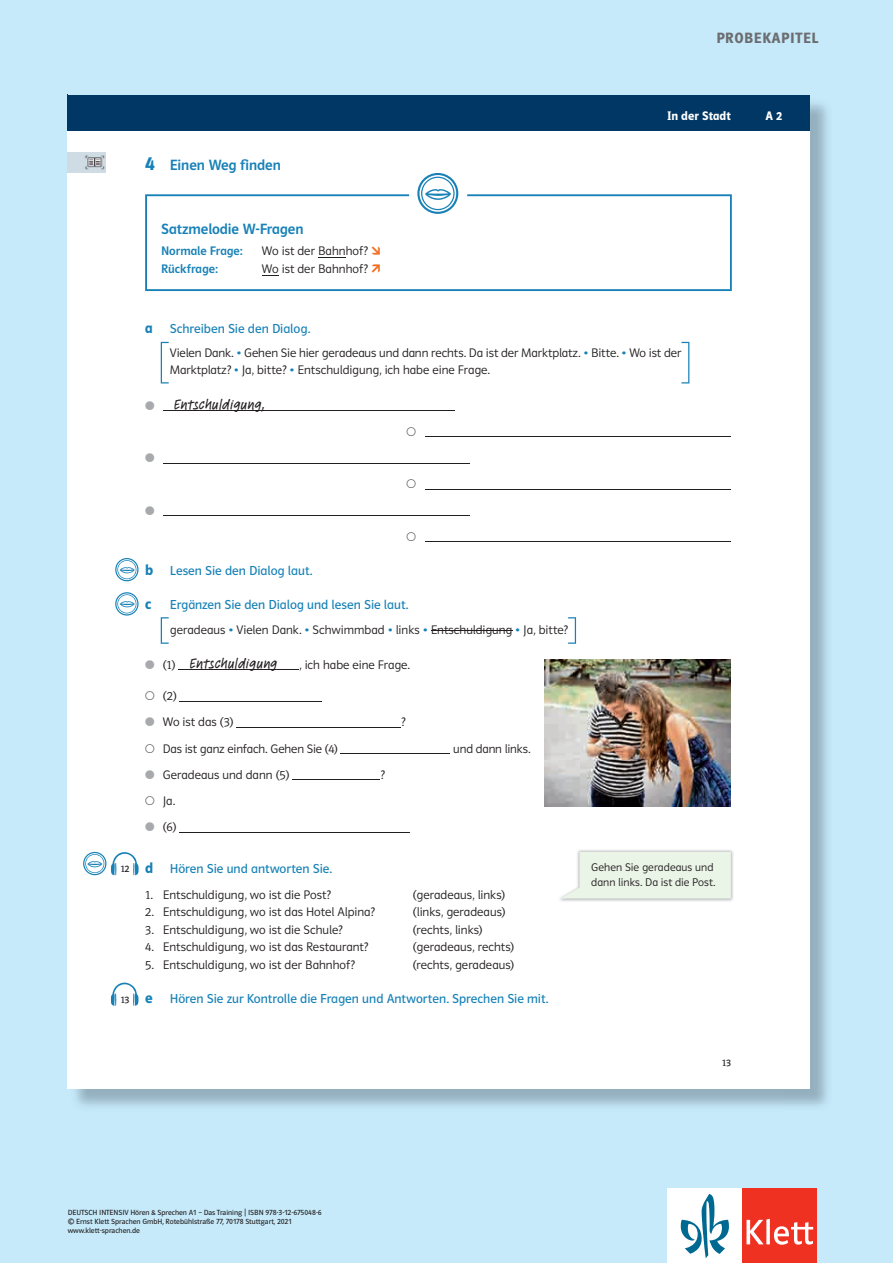
<style>
.page{position:relative;width:893px;height:1263px;background:#c6eafa}
.page>*{position:absolute;margin:0;border:0;box-sizing:border-box;transform-origin:0 0}
.t1{font:15px "Polo Basis TB Krftg";letter-spacing:-.005em;color:#1781b7}
.t2{font:500 15px "Feltpen Com";letter-spacing:.005em;color:#231f20}
.t3{font:600 15px "Polo CEF";letter-spacing:.04em;color:#6c6d70}
.t4{font:13.05px "Polo Basis TB Buch";color:#1781b7}
.t5{font:12.45px/26.2px "Polo Basis TB Leicht";color:#231f20}
.t6{font:12.45px "Polo Basis TB Krftg";letter-spacing:.005em;color:#1781b7}
.t7{font:12.45px "Polo Basis TB Hfett";color:#fff}
.t8{font:11.25px/15px "Polo Basis TB Leicht";letter-spacing:.01em;color:#231f20}
.t9{font:9.9px "Polo Basis TB Buch";color:#231f20}
.t10{font:7.5px/9px "Polo CEF";color:#231f20}
.s1{font-family:"Polo Basis TB Hfett";font-size:19.95px}
.s2{color:#f36e21}
.s3{font-family:"Polo Basis TB Hfett";font-size:15px}
.s4{color:#1781b7}
.s5{font-family:"Polo Basis TB Leicht";font-weight:400;font-size:12.45px}
</style>
<div class="page">
<div style="left:668px;top:1188px;width:74px;height:75px;background:#fff"></div>
<div style="left:742px;top:1188px;width:74px;height:75px;background:#ef3122"></div>
<svg style="left:746px;top:1219px;width:67px;height:26px"></svg>
<svg style="left:681px;top:1194px;width:48px;height:64px"></svg>
<div style="left:68px;top:95px;width:742px;height:994px;background:#fff"></div>
<div style="left:68px;top:95px;width:742px;height:36px;background:#003764"></div>
<img style="left:68px;top:152px;width:38px;height:20px">
<hr style="left:174px;top:410px;width:94px;height:1px;background:#231f20">
<hr style="left:268px;top:410px;width:187px;height:1px;background:#231f20">
<hr style="left:425px;top:437px;width:306px;height:1px;background:#231f20">
<hr style="left:163px;top:463px;width:306px;height:1px;background:#231f20">
<hr style="left:425px;top:489px;width:306px;height:1px;background:#231f20">
<hr style="left:163px;top:515px;width:306px;height:1px;background:#231f20">
<hr style="left:425px;top:542px;width:306px;height:1px;background:#231f20">
<hr style="left:189px;top:670px;width:88px;height:1px;background:#231f20">
<hr style="left:180px;top:701px;width:142px;height:1px;background:#231f20">
<hr style="left:237px;top:727px;width:164px;height:1px;background:#231f20">
<hr style="left:341px;top:753px;width:109px;height:1px;background:#231f20">
<hr style="left:293px;top:780px;width:87px;height:1px;background:#231f20">
<hr style="left:179px;top:832px;width:230px;height:1px;background:#231f20">
<svg style="left:145px;top:194px;width:587px;height:97px"></svg>
<hr style="left:431px;top:630px;width:81px;height:1px;background:#231f20">
<img style="left:544px;top:659px;width:187px;height:148px">
<svg style="left:111px;top:982px;width:28px;height:24px"></svg>
<svg style="left:161px;top:617px;width:8px;height:27px"></svg>
<svg style="left:568px;top:617px;width:8px;height:27px"></svg>
<svg style="left:161px;top:342px;width:8px;height:41px"></svg>
<svg style="left:681px;top:342px;width:8px;height:41px"></svg>
<img style="left:560px;top:850px;width:173px;height:52px">
<svg style="left:560px;top:852px;width:171px;height:46px;background:#ebf4e8"></svg>
<svg style="left:372px;top:264px;width:8px;height:8px"></svg>
<svg style="left:417px;top:173px;width:41px;height:41px"></svg>
<svg style="left:115px;top:558px;width:24px;height:23px"></svg>
<svg style="left:115px;top:592px;width:24px;height:23px"></svg>
<svg style="left:83px;top:852px;width:56px;height:23px"></svg>
<p class="t3" style="left:716px;top:29px;width:104px">PROBEKAPITEL</p>
<p class="t1" style="left:145px;top:157px;width:137px"><span class="s1">4</span> Einen Weg finden</p>
<p class="t1" style="left:161px;top:221px;width:144px">Satzmelodie W-Fragen</p>
<p class="t6" style="left:161px;top:244px;width:83px">Normale Frage:</p>
<p class="t5" style="left:262px;top:238px;width:121px">Wo ist der Bahnhof? <span class="s2">→</span></p>
<p class="t6" style="left:161px;top:262px;width:58px">Rückfrage:</p>
<p class="t5" style="left:262px;top:255px;width:107px">Wo ist der Bahnhof?</p>
<p class="t7" style="left:668px;top:109px;width:65px">In der Stadt</p>
<p class="t7" style="left:765px;top:109px;width:18px">A 2</p>
<p class="t4" style="left:145px;top:321px;width:167px"><span class="s3">a</span> Schreiben Sie den Dialog.</p>
<p class="t5" style="left:170px;top:344px;width:513px;line-height:17.4px">Vielen Dank. <span class="s4">•</span> Gehen Sie hier geradeaus und dann rechts. Da ist der Marktplatz. <span class="s4">•</span> Bitte. <span class="s4">•</span> Wo ist der<br>Marktplatz? <span class="s4">•</span> Ja, bitte? <span class="s4">•</span> Entschuldigung, ich habe eine Frage.</p>
<p class="t2" style="left:174px;top:394px;width:93px">Entschuldigung,</p>
<p class="t9" style="left:121px;top:864px;width:10px">12</p>
<p class="t9" style="left:120px;top:994px;width:10px">13</p>
<p class="t4" style="left:145px;top:563px;width:169px"><span class="s3">b</span> Lesen Sie den Dialog laut.</p>
<p class="t4" style="left:145px;top:598px;width:265px"><span class="s3">c</span> Ergänzen Sie den Dialog und lesen Sie laut.</p>
<p class="t5" style="left:170px;top:616px;width:400px">geradeaus <span class="s4">•</span> Vielen Dank. <span class="s4">•</span> Schwimmbad <span class="s4">•</span> links <span class="s4">•</span> Entschuldigung <span class="s4">•</span> Ja, bitte?</p>
<p class="t2" style="left:163px;top:653px;width:116px"><span class="s5">(1)</span> Entschuldigung</p>
<p class="t5" style="left:299px;top:652px;width:113px">, ich habe eine Frage.</p>
<p class="t5" style="left:163px;top:683px;width:72px">(2)<br>Wo ist das (3)</p>
<p class="t5" style="left:401px;top:709px;width:6px">?</p>
<p class="t5" style="left:163px;top:735px;width:176px">Das ist ganz einfach. Gehen Sie (4)</p>
<p class="t5" style="left:453px;top:735px;width:79px">und dann links.</p>
<p class="t5" style="left:163px;top:761px;width:128px">Geradeaus und dann (5)</p>
<p class="t5" style="left:380px;top:761px;width:6px">?</p>
<p class="t5" style="left:163px;top:788px;width:15px">Ja. (6)</p>
<p class="t4" style="left:145px;top:861px;width:189px"><span class="s3">d</span> Hören Sie und antworten Sie.</p>
<p class="t5" style="left:145px;top:882px;width:187px">1. Entschuldigung, wo ist die Post?</p>
<p class="t5" style="left:413px;top:882px;width:94px">(geradeaus, links)</p>
<p class="t5" style="left:145px;top:899px;width:231px">2. Entschuldigung, wo ist das Hotel Alpina?</p>
<p class="t5" style="left:413px;top:899px;width:94px">(links, geradeaus)</p>
<p class="t5" style="left:145px;top:916px;width:199px">3. Entschuldigung, wo ist die Schule?</p>
<p class="t5" style="left:413px;top:916px;width:71px">(rechts, links)</p>
<p class="t5" style="left:145px;top:934px;width:225px">4. Entschuldigung, wo ist das Restaurant?</p>
<p class="t5" style="left:413px;top:934px;width:103px">(geradeaus, rechts)</p>
<p class="t5" style="left:145px;top:951px;width:211px">5. Entschuldigung, wo ist der Bahnhof?</p>
<p class="t5" style="left:413px;top:951px;width:103px">(rechts, geradeaus)</p>
<p class="t4" style="left:145px;top:991px;width:405px"><span class="s3">e</span> Hören Sie zur Kontrolle die Fragen und Antworten. Sprechen Sie mit.</p>
<p class="t8" style="left:591px;top:860px;width:126px">Gehen Sie geradeaus und dann links. Da ist die Post.</p>
<p class="t9" style="left:722px;top:1057px;width:11px">13</p>
<p class="t10" style="left:68px;top:1208px;width:255px">DEUTSCH INTENSIV Hören &amp; Sprechen A1 – Das Training ⏐ ISBN 978-3-12-675048-6 © Ernst Klett Sprachen GmbH, Rotebühlstraße 77, 70178 Stuttgart, 2021 www.klett-sprachen.de</p>
</div>
